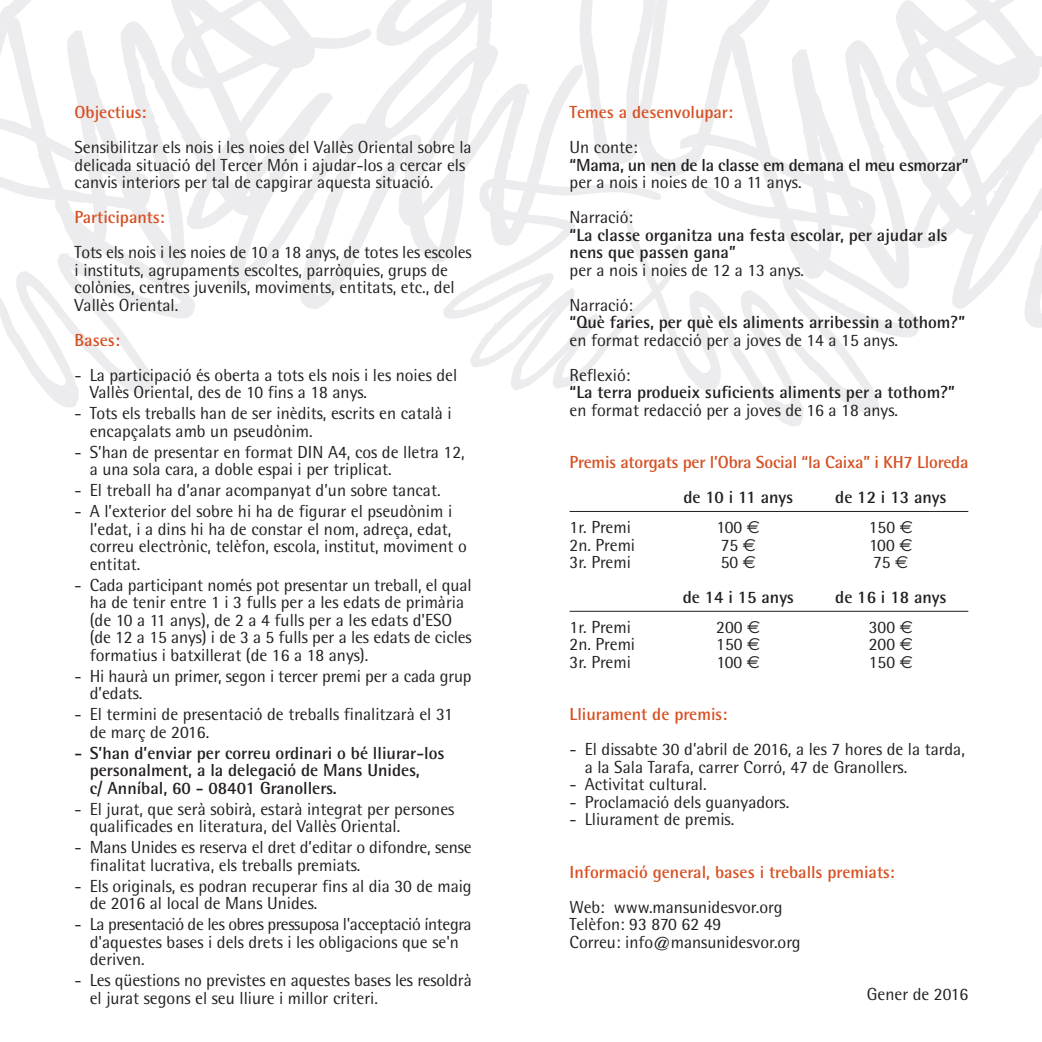
<style>
.page{position:relative;width:1042px;height:1042px;background:#fff}
.page>*{position:absolute;margin:0;border:0;box-sizing:border-box;transform-origin:0 0}
.t1{font:17.5px/17.5px "Rotis Semi Sans";color:#231f20}
.t2{font:700 17.5px/17.5px "Rotis Semi Sans";color:#231f20}
.t3{font:700 17.5px "Rotis Semi Sans";color:#d75022}
.t4{font:17.5px/17.5px "Rotis Semi Sans";letter-spacing:-.02em;color:#231f20}
.s1{font-family:"Euro Sans"}
</style>
<div class="page">
<svg style="left:151px;top:41px;width:32px;height:142px"></svg>
<svg style="left:527px;top:66px;width:50px;height:111px"></svg>
<svg style="left:527px;top:177px;width:98px;height:211px"></svg>
<svg style="left:167px;top:0;width:16px;height:89px"></svg>
<svg style="left:183px;top:0;width:344px;height:390px"></svg>
<svg style="left:0;top:183px;width:196px;height:224px"></svg>
<svg style="left:0;top:0;width:151px;height:213px"></svg>
<svg style="left:876px;top:60px;width:31px;height:142px"></svg>
<svg style="left:892px;top:1px;width:15px;height:106px"></svg>
<svg style="left:907px;top:0;width:135px;height:328px"></svg>
<svg style="left:625px;top:202px;width:296px;height:224px"></svg>
<svg style="left:577px;top:0;width:299px;height:232px"></svg>
<hr style="left:569px;top:511px;width:399px;height:1px;background:#231f20">
<hr style="left:569px;top:611px;width:399px;height:1px;background:#231f20">
<p class="t3" style="left:75px;top:106px;width:73px">Objectius:</p>
<p class="t1" style="left:75px;top:140px;width:399px">Sensibilitzar els nois i les noies del Vallès Oriental sobre la delicada situació del Tercer Món i ajudar-los a cercar els canvis interiors per tal de capgirar aquesta situació.</p>
<p class="t3" style="left:75px;top:211px;width:92px">Participants:</p>
<p class="t1" style="left:75px;top:245px;width:399px">Tots els nois i les noies de 10 a 18 anys, de totes les escoles i instituts, agrupaments escoltes, parròquies, grups de colònies, centres juvenils, moviments, entitats, etc., del Vallès Oriental.</p>
<p class="t3" style="left:75px;top:334px;width:47px">Bases:</p>
<p class="t1" style="left:90px;top:368px;width:369px;text-indent:-15px">- La participació és oberta a tots els nois i les noies del<br>Vallès Oriental, des de 10 fins a 18 anys.</p>
<p class="t1" style="left:90px;top:406px;width:363px;text-indent:-15px">- Tots els treballs han de ser inèdits, escrits en català i encapçalats amb un pseudònim.</p>
<p class="t1" style="left:90px;top:445px;width:376px;text-indent:-15px">- S’han de presentar en format DIN A4, cos de lletra 12, a una sola cara, a doble espai i per triplicat.</p>
<p class="t1" style="left:75px;top:483px;width:367px">- El treball ha d’anar acompanyat d’un sobre tancat.</p>
<p class="t1" style="left:90px;top:504px;width:379px;text-indent:-15px">- A l’exterior del sobre hi ha de figurar el pseudònim i l’edat, i a dins hi ha de constar el nom, adreça, edat, correu electrònic, telèfon, escola, institut, moviment o entitat.</p>
<p class="t1" style="left:90px;top:578px;width:383px;text-indent:-15px">- Cada participant només pot presentar un treball, el qual ha de tenir entre 1 i 3 fulls per a les edats de primària (de 10 a 11 anys), de 2 a 4 fulls per a les edats d'ESO (de 12 a 15 anys) i de 3 a 5 fulls per a les edats de cicles formatius i batxillerat (de 16 a 18 anys).</p>
<p class="t1" style="left:90px;top:669px;width:383px;text-indent:-15px">- Hi haurà un primer, segon i tercer premi per a cada grup d’edats.</p>
<p class="t1" style="left:90px;top:707px;width:365px;text-indent:-15px">- El termini de presentació de treballs finalitzarà el 31 de març de 2016.</p>
<p class="t2" style="left:90px;top:746px;width:356px;text-indent:-15px">- S’han d’enviar per correu ordinari o bé lliurar-los personalment, a la delegació de Mans Unides,<br>c/ Anníbal, 60 - 08401 Granollers.</p>
<p class="t1" style="left:90px;top:802px;width:366px;text-indent:-15px">- El jurat, que serà sobirà, estarà integrat per persones qualificades en literatura, del Vallès Oriental.</p>
<p class="t1" style="left:90px;top:840px;width:383px;text-indent:-15px">- Mans Unides es reserva el dret d’editar o difondre, sense finalitat lucrativa, els treballs premiats.</p>
<p class="t1" style="left:90px;top:879px;width:383px;text-indent:-15px">- Els originals, es podran recuperar fins al dia 30 de maig de 2016 al local de Mans Unides.</p>
<p class="t4" style="left:90px;top:917px;width:383px;text-indent:-15px">- La presentació de les obres pressuposa l'acceptació íntegra d'aquestes bases i dels drets i les obligacions que se'n deriven.</p>
<p class="t1" style="left:90px;top:973px;width:383px;text-indent:-15px">- Les qüestions no previstes en aquestes bases les resoldrà el jurat segons el seu lliure i millor criteri.</p>
<p class="t3" style="left:569px;top:106px;width:165px">Temes a desenvolupar:</p>
<p class="t1" style="left:569px;top:140px;width:70px">Un conte:</p>
<p class="t2" style="left:569px;top:158px;width:400px">“Mama, un nen de la classe em demana el meu esmorzar”</p>
<p class="t1" style="left:569px;top:166px;width:233px;line-height:35px">per a nois i noies de 10 a 11 anys.<br>Narració:</p>
<p class="t2" style="left:569px;top:228px;width:380px">“La classe organitza una festa escolar, per ajudar als nens que passen gana”</p>
<p class="t1" style="left:569px;top:254px;width:236px;line-height:35px">per a nois i noies de 12 a 13 anys.<br>Narració:</p>
<p class="t2" style="left:569px;top:315px;width:397px">“Què faries, per què els aliments arribessin a tothom?”</p>
<p class="t1" style="left:569px;top:324px;width:330px;line-height:35px">en format redacció per a joves de 14 a 15 anys.<br>Reflexió:</p>
<p class="t2" style="left:569px;top:385px;width:387px">“La terra produeix suficients aliments per a tothom?”</p>
<p class="t1" style="left:569px;top:403px;width:330px">en format redacció per a joves de 16 a 18 anys.</p>
<p class="t3" style="left:569px;top:456px;width:400px">Premis atorgats per l’Obra Social “la Caixa” i KH7 Lloreda</p>
<p class="t2" style="left:683px;top:490px;width:111px">de 10 i 11 anys</p>
<p class="t2" style="left:835px;top:490px;width:113px">de 12 i 13 anys</p>
<p class="t1" style="left:569px;top:520px;width:63px">1r. Premi</p>
<p class="t1" style="left:716px;top:520px;width:45px">100 <span class="s1">€</span></p>
<p class="t1" style="left:869px;top:520px;width:45px">150 <span class="s1">€</span></p>
<p class="t1" style="left:569px;top:537px;width:67px">2n. Premi</p>
<p class="t1" style="left:720px;top:537px;width:37px">75 <span class="s1">€</span></p>
<p class="t1" style="left:869px;top:537px;width:45px">100 <span class="s1">€</span></p>
<p class="t1" style="left:569px;top:555px;width:63px">3r. Premi</p>
<p class="t1" style="left:720px;top:555px;width:37px">50 <span class="s1">€</span></p>
<p class="t1" style="left:873px;top:555px;width:37px">75 <span class="s1">€</span></p>
<p class="t2" style="left:683px;top:590px;width:113px">de 14 i 15 anys</p>
<p class="t2" style="left:835px;top:590px;width:113px">de 16 i 18 anys</p>
<p class="t1" style="left:569px;top:620px;width:63px">1r. Premi</p>
<p class="t1" style="left:716px;top:620px;width:45px">200 <span class="s1">€</span></p>
<p class="t1" style="left:869px;top:620px;width:45px">300 <span class="s1">€</span></p>
<p class="t1" style="left:569px;top:637px;width:67px">2n. Premi</p>
<p class="t1" style="left:716px;top:637px;width:45px">150 <span class="s1">€</span></p>
<p class="t1" style="left:869px;top:637px;width:45px">200 <span class="s1">€</span></p>
<p class="t1" style="left:569px;top:655px;width:63px">3r. Premi</p>
<p class="t1" style="left:716px;top:655px;width:45px">100 <span class="s1">€</span></p>
<p class="t1" style="left:869px;top:655px;width:45px">150 <span class="s1">€</span></p>
<p class="t3" style="left:569px;top:708px;width:159px">Lliurament de premis:</p>
<p class="t1" style="left:585px;top:742px;width:382px;text-indent:-15px">- El dissabte 30 d’abril de 2016, a les 7 hores de la tarda, a la Sala Tarafa, carrer Corró, 47 de Granollers.</p>
<p class="t1" style="left:569px;top:777px;width:139px">- Activitat cultural.</p>
<p class="t1" style="left:569px;top:795px;width:221px">- Proclamació dels guanyadors.</p>
<p class="t1" style="left:569px;top:812px;width:166px">- Lliurament de premis.</p>
<p class="t3" style="left:569px;top:866px;width:327px">Informació general, bases i treballs premiats:</p>
<p class="t1" style="left:569px;top:900px;width:232px">Web: www.mansunidesvor.org<br>Telèfon: 93 870 62 49<br>Correu: info@mansunidesvor.org</p>
<p class="t1" style="left:867px;top:987px;width:103px">Gener de 2016</p>
</div>
